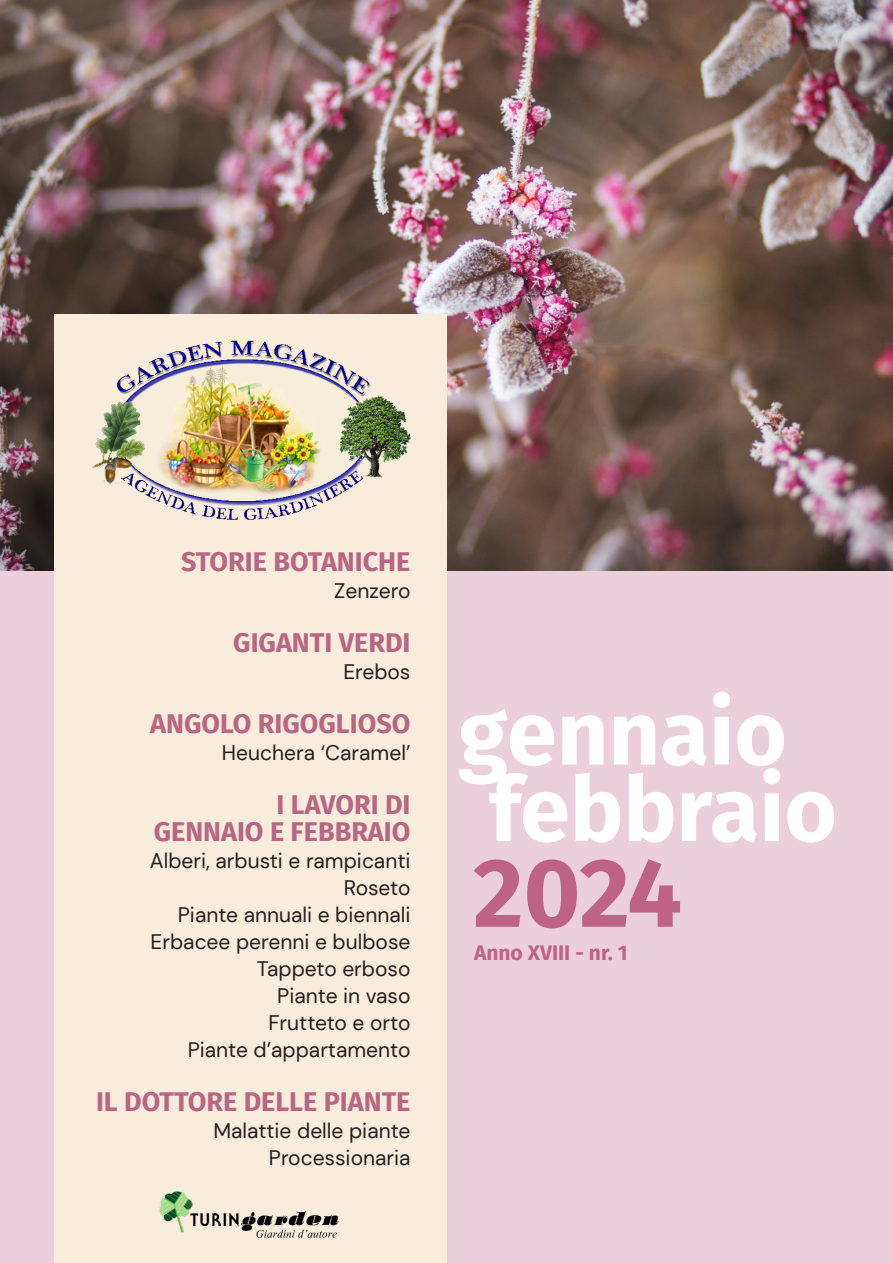
<style>
.page{position:relative;width:893px;height:1263px;background:#fff}
.page>*{position:absolute;margin:0;border:0;box-sizing:border-box;transform-origin:0 0}
.Paragrafo_base{font:700 97.5px "Fira Sans";color:#bf6384}
.Paragrafo_base-2{font:700 90px "Fira Sans";color:#fff}
.Paragrafo_base-3{font:700 27px "Fira Sans";color:#ba6583}
.Paragrafo_base-4{font:21px/27px "DM Sans";color:#231f20;text-align:right}
.Paragrafo_base-5{font:700 21px "Fira Sans";color:#bf6384}
</style>
<div class="page">
<div style="left:0;top:570px;width:893px;height:693px;background:#ebcfda"></div>
<img style="left:0;top:0;width:893px;height:570px">
<div style="left:54px;top:315px;width:393px;height:948px;background:#f7edda"></div>
<img style="left:92px;top:340px;width:318px;height:180px">
<img style="left:159px;top:1191px;width:180px;height:47px">
<p class="Paragrafo_base-3" style="left:181px;top:539px;width:231px">STORIE BOTANICHE</p>
<p class="Paragrafo_base-4" style="left:334px;top:577px;width:78px">Zenzero</p>
<p class="Paragrafo_base-3" style="left:233px;top:620px;width:179px">GIGANTI VERDI</p>
<p class="Paragrafo_base-4" style="left:343px;top:658px;width:69px">Erebos</p>
<p class="Paragrafo_base-3" style="left:150px;top:701px;width:262px">ANGOLO RIGOGLIOSO</p>
<p class="Paragrafo_base-4" style="left:222px;top:739px;width:190px">Heuchera ‘Caramel’</p>
<p class="Paragrafo_base-3" style="left:276px;top:782px;width:135px">I LAVORI DI</p>
<p class="Paragrafo_base-3" style="left:154px;top:809px;width:258px">GENNAIO E FEBBRAIO</p>
<p class="Paragrafo_base-4" style="left:150px;top:847px;width:262px">Alberi, arbusti e rampicanti<br>Roseto</p>
<p class="Paragrafo_base-4" style="left:178px;top:901px;width:234px">Piante annuali e biennali</p>
<p class="Paragrafo_base-4" style="left:151px;top:928px;width:261px">Erbacee perenni e bulbose</p>
<p class="Paragrafo_base-4" style="left:257px;top:955px;width:155px">Tappeto erboso</p>
<p class="Paragrafo_base-4" style="left:188px;top:982px;width:224px">Piante in vaso<br>Frutteto e orto<br>Piante d’appartamento</p>
<p class="Paragrafo_base-3" style="left:96px;top:1079px;width:316px">IL DOTTORE DELLE PIANTE</p>
<p class="Paragrafo_base-4" style="left:213px;top:1117px;width:198px">Malattie delle piante</p>
<p class="Paragrafo_base-4" style="left:269px;top:1144px;width:143px">Processionaria</p>
<p class="Paragrafo_base-2" style="left:458px;top:657px;width:330px">gennaio</p>
<p class="Paragrafo_base-2" style="left:489px;top:734px;width:349px">febbraio</p>
<p class="Paragrafo_base" style="left:473px;top:811px;width:211px">2024</p>
<p class="Paragrafo_base-5" style="left:474px;top:935px;width:155px">Anno XVIII - nr. 1</p>
</div>
